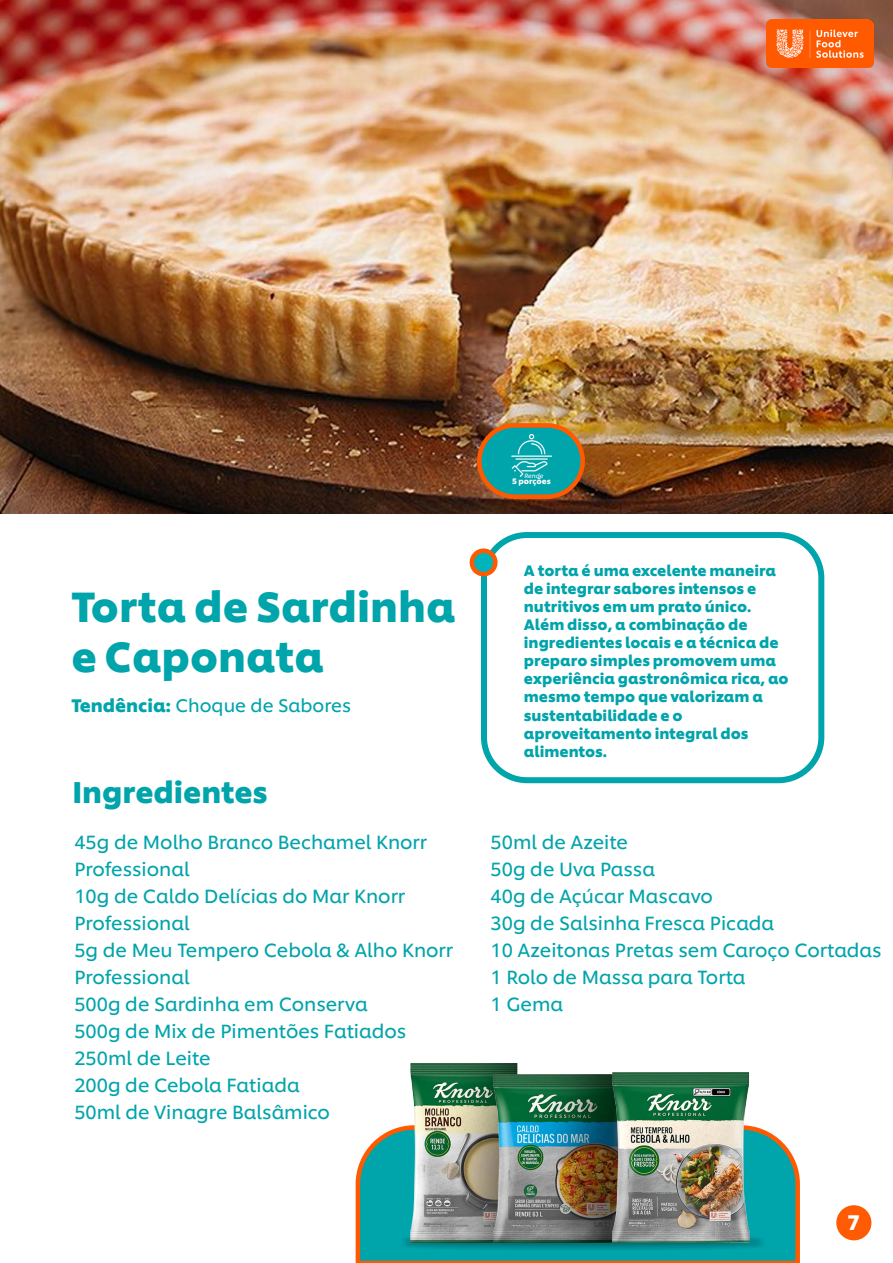
<style>
.page{position:relative;width:893px;height:1263px;background:#fff}
.page>*{position:absolute;margin:0;border:0;box-sizing:border-box;transform-origin:0 0}
.t1{font:700 41.7px/50.1px "Unilever Shilling";color:#00a4ab}
.t2{font:700 29.7px "Unilever Shilling";color:#00a4ab}
.t3{font:700 21px "Unilever Shilling";color:#fff}
.t4{font:18.9px/27px "Unilever Shilling";color:#00a4ab}
.t5{font:18px "Unilever Shilling";color:#00a4ab}
.t6{font:700 15px/18px "Unilever Shilling";color:#00a4ab}
.t7{font:700 7.8px "Unilever Shilling";color:#fff}
.t8{font:italic 6.15px "Unilever Shilling";color:#fff}
.s1{font-weight:700}
</style>
<div class="page">
<img style="left:0;top:0;width:893px;height:514px">
<div style="left:481px;top:532px;width:343px;height:251px;border:6px solid #00a4ab;border-radius:43px"></div>
<svg style="left:355px;top:1125px;width:445px;height:138px;background:#37a29b"></svg>
<img style="left:410px;top:1063px;width:107px;height:172px">
<img style="left:494px;top:1075px;width:118px;height:160px">
<img style="left:400px;top:1235px;width:365px;height:15px">
<svg style="left:472px;top:551px;width:23px;height:23px"></svg>
<div style="left:470px;top:548px;width:28px;height:28px;border:4px solid #ff5a00;border-radius:50%"></div>
<div style="left:479px;top:425px;width:104px;height:72px;background:#00a4ab;border-radius:36px"></div>
<div style="left:477px;top:423px;width:108px;height:76px;border:4px solid #ff5a00;border-radius:36px"></div>
<img style="left:511px;top:435px;width:41px;height:42px">
<img style="left:612px;top:1073px;width:138px;height:169px">
<div style="left:836px;top:1205px;width:35px;height:35px;background:#ff5a04;border-radius:50%"></div>
<img style="left:767px;top:20px;width:106px;height:48px">
<h1 class="t1" style="left:71px;top:578px;width:386px">Torta de Sardinha e Caponata</h1>
<p class="t5" style="left:71px;top:692px;width:281px"><span class="s1">Tendência:</span> Choque de Sabores</p>
<h2 class="t2" style="left:72px;top:769px;width:197px">Ingredientes</h2>
<p class="t8" style="left:525px;top:471px;width:20px">Rende</p>
<p class="t7" style="left:512px;top:475px;width:40px">5 porções</p>
<p class="t6" style="left:524px;top:560px;width:266px">A torta é uma excelente maneira de integrar sabores intensos e nutritivos em um prato único.<br>Além disso, a combinação de ingredientes locais e a técnica de preparo simples promovem uma experiência gastronômica rica, ao mesmo tempo que valorizam a sustentabilidade e o aproveitamento integral dos alimentos.</p>
<p class="t4" style="left:74px;top:827px;width:380px">45g de Molho Branco Bechamel Knorr<br>Professional<br>10g de Caldo Delícias do Mar Knorr<br>Professional<br>5g de Meu Tempero Cebola &amp; Alho Knorr<br>Professional<br>500g de Sardinha em Conserva<br>500g de Mix de Pimentões Fatiados<br>250ml de Leite<br>200g de Cebola Fatiada<br>50ml de Vinagre Balsâmico</p>
<p class="t4" style="left:491px;top:827px;width:393px">50ml de Azeite<br>50g de Uva Passa<br>40g de Açúcar Mascavo<br>30g de Salsinha Fresca Picada<br>10 Azeitonas Pretas sem Caroço Cortadas<br>1 Rolo de Massa para Torta<br>1 Gema</p>
<p class="t3" style="left:848px;top:1206px;width:14px">7</p>
</div>
